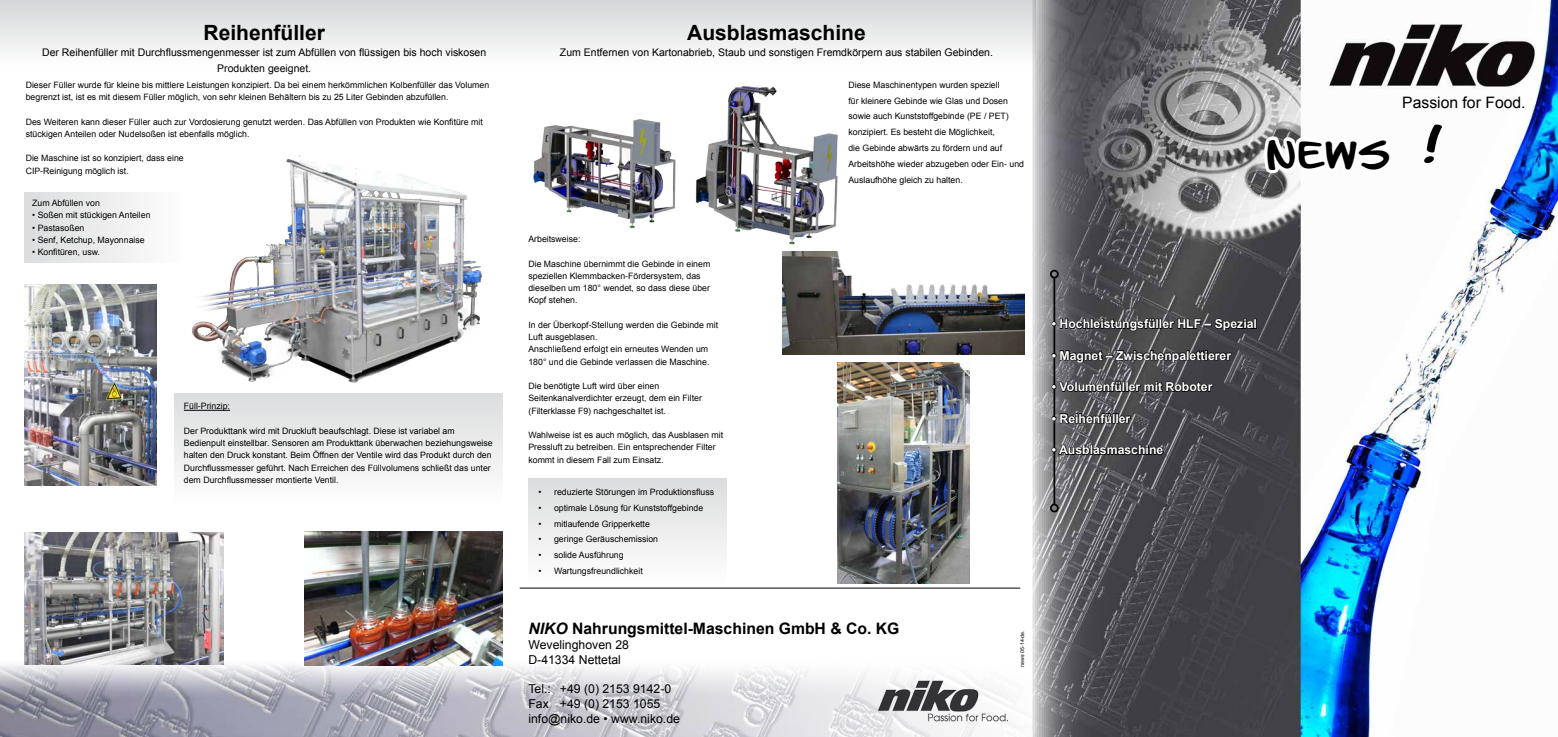
<style>
.page{position:relative;width:1558px;height:737px;background:#fff}
.page>*{position:absolute;margin:0;border:0;box-sizing:border-box;transform-origin:0 0}
.t1{font:31.5px "Letter O Matic";color:#000;scale:1.25 1}
.t2{font:700 21px "Arial";color:#000}
.t3{font:700 15.75px "Arial";color:#000}
.t4{font:15.75px "Arial";color:#000}
.t5{font:700 12.25px "Arial";color:#fff}
.t6{font:12.25px/14.7px "Arial";color:#000}
.t7{font:10.5px/15.8px "Arial";color:#000;text-align:center}
.t8{font:8.75px/12.2px "Arial";color:#000}
.t9{font:5.25px "Arial";color:#000}
.s1{font-style:italic}
.s2{font-size:43.75px}
</style>
<div class="page">
<div style="left:0;top:0;width:1035px;height:65px;background:linear-gradient(to bottom,#d5d7d8,#fdfdfd)"></div>
<img style="left:1032px;top:0;width:526px;height:737px">
<svg style="left:1260px;top:114px;width:137px;height:69px"></svg>
<img style="left:0;top:623px;width:1049px;height:114px">
<img style="left:876px;top:679px;width:136px;height:43px">
<img style="left:192px;top:155px;width:290px;height:227px">
<img style="left:25px;top:284px;width:131px;height:201px">
<img style="left:25px;top:532px;width:198px;height:132px">
<div style="left:25px;top:192px;width:161px;height:71px;background:linear-gradient(to right,#dcddde,#fefefe)"></div>
<div style="left:174px;top:393px;width:329px;height:112px;background:linear-gradient(to bottom,#dbdcdd,#fefefe)"></div>
<hr style="left:184px;top:410px;width:46px;height:1px;background:#000">
<img style="left:304px;top:531px;width:199px;height:134px">
<hr style="left:1053px;top:277px;width:2px;height:227px;background:#000">
<div style="left:1050px;top:270px;width:9px;height:8px;border:2px solid #000;border-radius:50%"></div>
<div style="left:1050px;top:503px;width:9px;height:9px;border:2px solid #000;border-radius:50%"></div>
<svg style="left:1050px;top:310px;width:207px;height:22px;background:#39393b"></svg>
<svg style="left:1050px;top:342px;width:183px;height:22px;background:#3b3a3d"></svg>
<svg style="left:1050px;top:373px;width:164px;height:20px;background:#3b3b3e"></svg>
<svg style="left:1050px;top:412px;width:82px;height:12px"></svg>
<svg style="left:1050px;top:443px;width:114px;height:13px"></svg>
<img style="left:533px;top:86px;width:305px;height:159px">
<div style="left:528px;top:479px;width:199px;height:105px;background:linear-gradient(to bottom,#dcddde,#fefefe)"></div>
<img style="left:782px;top:252px;width:242px;height:102px">
<hr style="left:520px;top:588px;width:500px;height:1px;background:#000">
<img style="left:837px;top:362px;width:133px;height:221px">
<h2 class="t2" style="left:203px;top:19px;width:123px">Reihenfüller</h2>
<p class="t7" style="left:42px;top:44px;width:446px">Der Reihenfüller mit Durchflussmengenmesser ist zum Abfüllen von flüssigen bis hoch viskosen<br>Produkten geeignet.</p>
<p class="t8" style="left:26px;top:79px;width:465px">Dieser Füller wurde für kleine bis mittlere Leistungen konzipiert. Da bei einem herkömmlichen Kolbenfüller das Volumen begrenzt ist, ist es mit diesem Füller möglich, von sehr kleinen Behältern bis zu 25 Liter Gebinden abzufüllen.</p>
<p class="t8" style="left:26px;top:116px;width:459px">Des Weiteren kann dieser Füller auch zur Vordosierung genutzt werden. Das Abfüllen von Produkten wie Konfitüre mit stückigen Anteilen oder Nudelsoßen ist ebenfalls möglich.</p>
<p class="t8" style="left:26px;top:152px;width:160px">Die Maschine ist so konzipiert, dass eine<br>CIP-Reinigung möglich ist.</p>
<p class="t8" style="left:32px;top:197px;width:69px">Zum Abfüllen von</p>
<p class="t8" style="left:32px;top:209px;width:120px">• Soßen mit stückigen Anteilen</p>
<p class="t8" style="left:32px;top:221px;width:54px">• Pastasoßen</p>
<p class="t8" style="left:32px;top:234px;width:114px">• Senf, Ketchup, Mayonnaise</p>
<p class="t8" style="left:32px;top:246px;width:69px">• Konfitüren, usw.</p>
<p class="t8" style="left:184px;top:400px;width:48px">Füll-Prinzip:</p>
<p class="t8" style="left:184px;top:425px;width:310px">Der Produkttank wird mit Druckluft beaufschlagt. Diese ist variabel am Bedienpult einstellbar. Sensoren am Produkttank überwachen beziehungsweise halten den Druck konstant. Beim Öffnen der Ventile wird das Produkt durch den Durchflussmesser geführt. Nach Erreichen des Füllvolumens schließt das unter dem Durchflussmesser montierte Ventil.</p>
<h2 class="t2" style="left:687px;top:19px;width:180px">Ausblasmaschine</h2>
<p class="t7" style="left:560px;top:44px;width:435px">Zum Entfernen von Kartonabrieb, Staub und sonstigen Fremdkörpern aus stabilen Gebinden.</p>
<p class="t8" style="left:848px;top:77px;width:177px;line-height:15.8px">Diese Maschinentypen wurden speziell<br>für kleinere Gebinde wie Glas und Dosen sowie auch Kunststoffgebinde (PE / PET) konzipiert. Es besteht die Möglichkeit,<br>die Gebinde abwärts zu fördern und auf Arbeitshöhe wieder abzugeben oder Ein- und Auslaufhöhe gleich zu halten.</p>
<p class="t8" style="left:528px;top:233px;width:54px">Arbeitsweise:</p>
<p class="t8" style="left:528px;top:257px;width:183px">Die Maschine übernimmt die Gebinde in einem speziellen Klemmbacken-Fördersystem, das dieselben um 180° wendet, so dass diese über Kopf stehen.</p>
<p class="t8" style="left:528px;top:319px;width:191px">In der Überkopf-Stellung werden die Gebinde mit Luft ausgeblasen.<br>Anschließend erfolgt ein erneutes Wenden um 180° und die Gebinde verlassen die Maschine.</p>
<p class="t8" style="left:528px;top:380px;width:175px">Die benötigte Luft wird über einen<br>Seitenkanalverdichter erzeugt, dem ein Filter (Filterklasse F9) nachgeschaltet ist.</p>
<p class="t8" style="left:528px;top:429px;width:196px">Wahlweise ist es auch möglich, das Ausblasen mit<br>Pressluft zu betreiben. Ein entsprechender Filter kommt in diesem Fall zum Einsatz.</p>
<p class="t8" style="left:538px;top:486px;width:177px">• reduzierte Störungen im Produktionsfluss</p>
<p class="t8" style="left:538px;top:501px;width:166px">• optimale Lösung für Kunststoffgebinde</p>
<p class="t8" style="left:538px;top:517px;width:113px">• mitlaufende Gripperkette</p>
<p class="t8" style="left:538px;top:533px;width:121px">• geringe Geräuschemission</p>
<p class="t8" style="left:538px;top:549px;width:87px">• solide Ausführung</p>
<p class="t8" style="left:538px;top:564px;width:106px">• Wartungsfreundlichkeit</p>
<h3 class="t3" style="left:528px;top:618px;width:373px"><span class="s1">NIKO</span> Nahrungsmittel-Maschinen GmbH &amp; Co. KG</h3>
<h3 class="t6" style="left:528px;top:637px;width:102px">Wevelinghoven 28<br>D-41334 Nettetal</h3>
<h3 class="t6" style="left:528px;top:681px;width:153px">Tel.: +49 (0) 2153 9142-0<br>Fax +49 (0) 2153 1055 info@niko.de • www.niko.de</h3>
<p class="t9" style="left:1019px;top:666px;width:38px;rotate:-90deg">news 05-14-de.</p>
<h3 class="t4" style="left:1402px;top:92px;width:125px">Passion for Food.</h3>
<h1 class="t1" style="left:1265px;top:143px;width:143px">NEWS <span class="s2">!</span></h1>
<h3 class="t5" style="left:1052px;top:316px;width:207px">• Hochleistungsfüller HLF – Spezial</h3>
<h3 class="t5" style="left:1052px;top:347px;width:181px">• Magnet – Zwischenpalettierer</h3>
<h3 class="t5" style="left:1052px;top:379px;width:162px">• Volumenfüller mit Roboter</h3>
<h3 class="t5" style="left:1052px;top:410px;width:80px">• Reihenfüller</h3>
<h3 class="t5" style="left:1052px;top:442px;width:113px">• Ausblasmaschine</h3>
</div>
